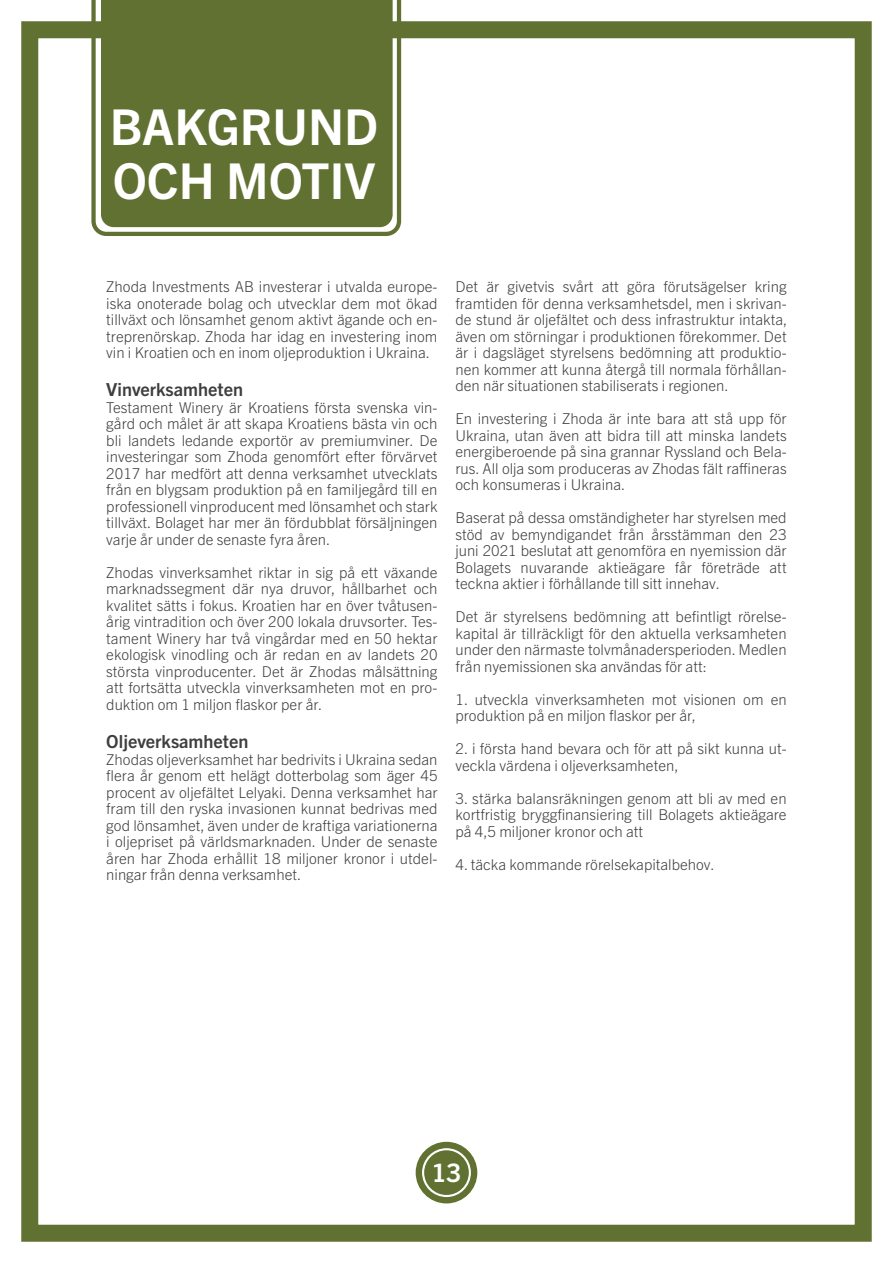
<style>
.page{position:relative;width:893px;height:1263px;background:#fff}
.page>*{position:absolute;margin:0;border:0;box-sizing:border-box;transform-origin:0 0}
.Rubrik_1{font:700 49.5px/54px "Trade Gothic Next LT Pro";color:#fff}
.Rubrik_2{font:700 25.5px "Trade Gothic Next LT Pro";color:#fff}
.Rubrik_3{font:700 18px "Trade Gothic Next LT Pro";color:#3e3e3f}
.Brödtext{font:300 15px/16.5px "Trade Gothic Next LT Pro";color:#3e3e3f;text-align:justify}
</style>
<div class="page">
<div style="left:21px;top:21px;width:851px;height:1221px;border:17px solid #617131"></div>
<div style="left:91px;top:0;width:310px;height:236px;background:#617131"></div>
<div style="left:424px;top:1150px;width:45px;height:45px;background:#617131;border-radius:50%"></div>
<div style="left:416px;top:1142px;width:61px;height:61px;border:6px solid #617131;border-radius:50%"></div>
<p class="Rubrik_1" style="left:110px;top:96px;width:270px">BAKGRUND<br>OCH MOTIV</p>
<p class="Brödtext" style="left:106px;top:278px;width:333px">Zhoda Investments AB investerar i utvalda europe&shy;iska onoterade bolag och utvecklar dem mot ökad tillväxt och lönsamhet genom aktivt ägande och en&shy;treprenörskap. Zhoda har idag en investering inom vin i Kroatien och en inom oljeproduktion i Ukraina.</p>
<p class="Rubrik_3" style="left:106px;top:377px;width:138px">Vinverksamheten</p>
<p class="Brödtext" style="left:106px;top:398px;width:333px">Testament Winery är Kroatiens första svenska vin&shy;gård och målet är att skapa Kroatiens bästa vin och bli landets ledande exportör av premiumviner. De investeringar som Zhoda genomfört efter förvärvet 2017 har medfört att denna verksamhet utvecklats från en blygsam produktion på en familjegård till en professionell vinproducent med lönsamhet och stark tillväxt. Bolaget har mer än fördubblat försäljningen varje år under de senaste fyra åren.</p>
<p class="Brödtext" style="left:106px;top:563px;width:333px">Zhodas vinverksamhet riktar in sig på ett växande marknadssegment där nya druvor, hållbarhet och kvalitet sätts i fokus. Kroatien har en över tvåtusen&shy;årig vintradition och över 200 lokala druvsorter. Tes&shy;tament Winery har två vingårdar med en 50 hektar ekologisk vinodling och är redan en av landets 20 största vinproducenter. Det är Zhodas målsättning att fortsätta utveckla vinverksamheten mot en pro&shy;duktion om 1 miljon flaskor per år.</p>
<p class="Rubrik_3" style="left:106px;top:729px;width:144px">Oljeverksamheten</p>
<p class="Brödtext" style="left:106px;top:750px;width:333px">Zhodas oljeverksamhet har bedrivits i Ukraina sedan flera år genom ett helägt dotterbolag som äger 45 procent av oljefältet Lelyaki. Denna verksamhet har fram till den ryska invasionen kunnat bedrivas med god lönsamhet, även under de kraftiga variationerna i oljepriset på världsmarknaden. Under de senaste åren har Zhoda erhållit 18 miljoner kronor i utdel&shy;ningar från denna verksamhet.</p>
<p class="Brödtext" style="left:455px;top:278px;width:333px">Det är givetvis svårt att göra förutsägelser kring framtiden för denna verksamhetsdel, men i skrivan&shy;de stund är oljefältet och dess infrastruktur intakta, även om störningar i produktionen förekommer. Det är i dagsläget styrelsens bedömning att produktio&shy;nen kommer att kunna återgå till normala förhållan&shy;den när situationen stabiliserats i regionen.</p>
<p class="Brödtext" style="left:455px;top:410px;width:333px">En investering i Zhoda är inte bara att stå upp för Ukraina, utan även att bidra till att minska landets energiberoende på sina grannar Ryssland och Bela&shy;rus. All olja som produceras av Zhodas fält raffineras och konsumeras i Ukraina.</p>
<p class="Brödtext" style="left:455px;top:509px;width:333px">Baserat på dessa omständigheter har styrelsen med stöd av bemyndigandet från årsstämman den 23 juni 2021 beslutat att genomföra en nyemission där Bolagets nuvarande aktieägare får företräde att teckna aktier i förhållande till sitt innehav.</p>
<p class="Brödtext" style="left:455px;top:608px;width:333px">Det är styrelsens bedömning att befintligt rörelse&shy;kapital är tillräckligt för den aktuella verksamheten under den närmaste tolvmånadersperioden. Medlen från nyemissionen ska användas för att:</p>
<p class="Brödtext" style="left:455px;top:690px;width:333px">1. utveckla vinverksamheten mot visionen om en produktion på en miljon flaskor per år,</p>
<p class="Brödtext" style="left:455px;top:740px;width:333px">2. i första hand bevara och för att på sikt kunna ut&shy;veckla värdena i oljeverksamheten,</p>
<p class="Brödtext" style="left:455px;top:789px;width:333px">3. stärka balansräkningen genom att bli av med en kortfristig bryggfinansiering till Bolagets aktieägare på 4,5 miljoner kronor och att</p>
<p class="Brödtext" style="left:455px;top:855px;width:261px">4. täcka kommande rörelsekapitalbehov.</p>
<p class="Rubrik_2" style="left:432px;top:1155px;width:31px">13</p>
</div>
